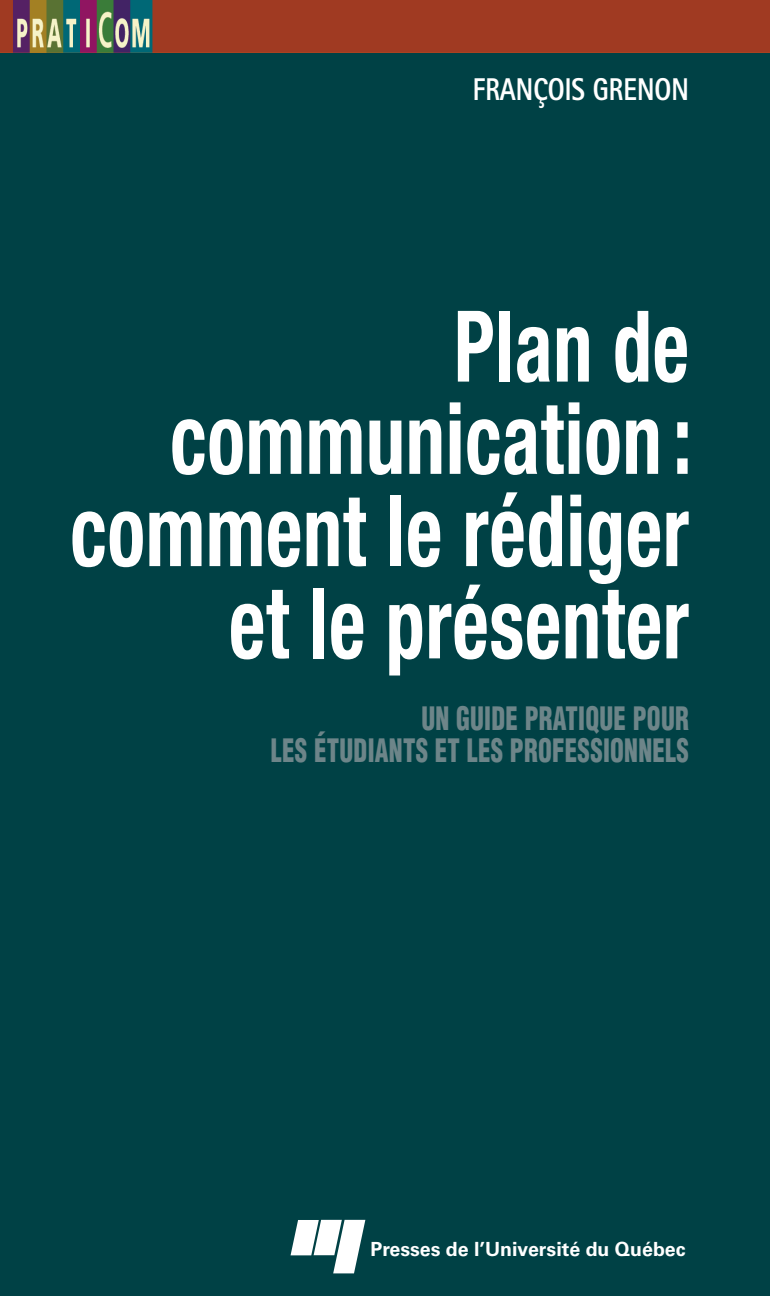
<style>
.page{position:relative;width:770px;height:1296px;background:#fff}
.page>*{position:absolute;margin:0;border:0;box-sizing:border-box;transform-origin:0 0}
.t1{font:700 condensed 99px/92.2px "Helvetica Neue";letter-spacing:.01em;color:#fff;text-align:right;scale:.79 1}
.t2{font:900 condensed 31.5px/31.5px "Helvetica";letter-spacing:.01em;color:#6d8589;text-align:right;scale:.79 1}
.t3{font:800 31.5px "Rotis Sans Serif";color:#fff;scale:.83 1}
.t4{font:700 19.57px "Univers LT";color:#fff}
</style>
<div class="page">
<div style="left:0;top:52px;width:770px;height:1244px;background:#004145"></div>
<img style="left:0;top:0;width:770px;height:52px">
<svg style="left:290px;top:1220px;width:75px;height:53px"></svg>
<p class="t3" style="left:473px;top:69px;width:262px">FRANÇOIS GRENON</p>
<h1 class="t1" style="left:70px;top:293px;width:788px">Plan de communication : comment le rédiger et le présenter</h1>
<p class="t2" style="left:271px;top:703px;width:530px">UN GUIDE PRATIQUE POUR<br>LES ÉTUDIANTS ET LES PROFESSIONNELS</p>
<p class="t4" style="left:370px;top:1238px;width:316px">Presses de l’Université du Québec</p>
</div>
